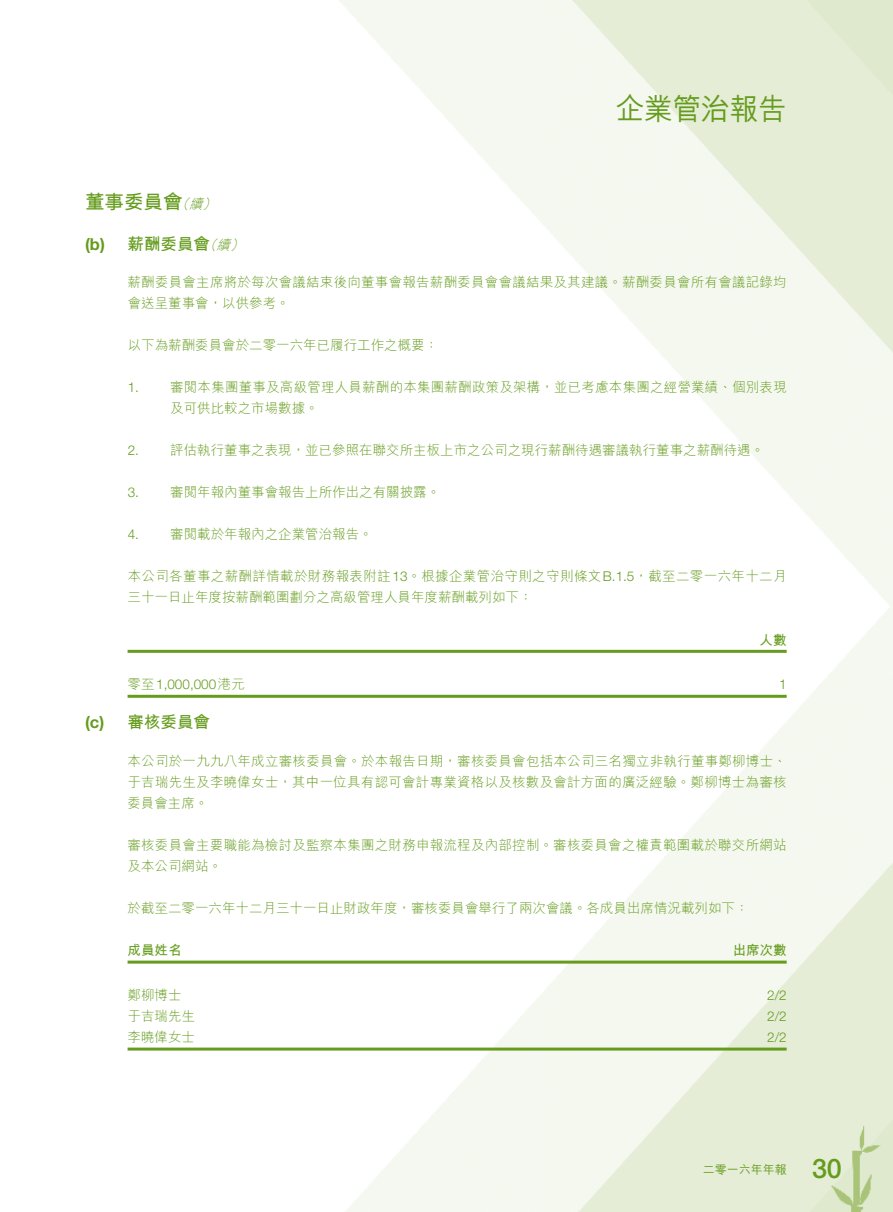
<style>
.page{position:relative;width:893px;height:1212px;background:#fff}
.page>*{position:absolute;margin:0;border:0;box-sizing:border-box;transform-origin:0 0}
.t1{font:500 30px "M Hei HK";color:#659c1d;scale:.95 1}
.t2{font:500 27px "Helvetica Neue LT Std";color:#659c1d}
.t3{font:700 19.5px "M Hei HK";color:#659c1d}
.t4{font:700 16.5px "M Hei HK";color:#659c1d}
.t5{font:700 16.5px "Helvetica Neue LT Std";color:#659c1d}
.t6{font:300 13.5px/21px "M Hei HK";letter-spacing:.015em;color:#659c1d}
.t7{font:300 13.5px "Helvetica Neue LT Std";color:#659c1d}
.t8{font:700 13.5px "M Hei HK";color:#659c1d}
.t9{font:italic 300 13.5px "M Hei HK";color:#659c1d}
.t10{font:500 12px "M Hei HK";color:#659c1d}
.s1{font-family:"Helvetica Neue LT Std"}
.s2{font-family:"M Hei HK"}
</style>
<div class="page">
<img style="left:127px;top:0;width:766px;height:1212px">
<hr style="left:128px;top:650px;width:659px;height:3px;background:#659c1d">
<hr style="left:128px;top:695px;width:659px;height:3px;background:#659c1d">
<hr style="left:128px;top:960px;width:659px;height:3px;background:#659c1d">
<hr style="left:128px;top:1047px;width:659px;height:3px;background:#659c1d">
<h3 class="t3" style="left:85px;top:187px;width:99px">董事委員會</h3>
<p class="t9" style="left:189px;top:197px;width:19px">續</p>
<p class="t9" style="left:175px;top:197px;width:19px">（</p>
<p class="t9" style="left:202px;top:197px;width:19px">(</p>
<p class="t5" style="left:85px;top:233px;width:21px">b( )</p>
<p class="t4" style="left:128px;top:232px;width:84px">薪酬委員會</p>
<p class="t9" style="left:217px;top:238px;width:19px">續</p>
<p class="t9" style="left:203px;top:238px;width:19px">（</p>
<p class="t9" style="left:230px;top:238px;width:19px">(</p>
<h1 class="t1" style="left:616px;top:88px;width:181px">企業管治報告</h1>
<p class="t6" style="left:128px;top:272px;width:661px">薪酬委員會主席將於每次會議結束後向董事會報告薪酬委員會會議結果及其建議。薪酬委員會所有會議記錄均會送呈董事會，以供參考。</p>
<p class="t6" style="left:128px;top:335px;width:312px">以下為薪酬委員會於二零一六年已履行工作之概要：</p>
<p class="t6" style="left:170px;top:377px;width:618px">審閱本集團董事及高級管理人員薪酬的本集團薪酬政策及架構，並已考慮本集團之經營業績、個別表現</p>
<p class="t7" style="left:128px;top:379px;width:13px">1.</p>
<p class="t5" style="left:85px;top:712px;width:21px">)c(</p>
<p class="t7" style="left:128px;top:442px;width:13px">2.</p>
<p class="t7" style="left:128px;top:484px;width:13px">3.</p>
<p class="t6" style="left:170px;top:398px;width:150px">及可供比較之市場數據。</p>
<p class="t6" style="left:170px;top:440px;width:596px">評估執行董事之表現，並已參照在聯交所主板上市之公司之現行薪酬待遇審議執行董事之薪酬待遇。</p>
<p class="t6" style="left:170px;top:482px;width:271px">審閱年報內董事會報告上所作出之有關披露。</p>
<p class="t6" style="left:170px;top:524px;width:204px">審閱載於年報內之企業管治報告。</p>
<p class="t7" style="left:128px;top:526px;width:13px">4.</p>
<p class="t6" style="left:128px;top:566px;width:661px">本公司各董事之薪酬詳情載於財務報表附註<span class="s1">13</span>。根據企業管治守則之守則條文<span class="s1">B.1.5</span>，截至二零一六年十二月三十一日止年度按薪酬範圍劃分之高級管理人員年度薪酬載列如下：</p>
<p class="t8" style="left:760px;top:630px;width:28px">人數</p>
<p class="t7" style="left:779px;top:676px;width:9px">1</p>
<p class="t7" style="left:128px;top:676px;width:119px"><span class="s2">零至</span>1,000,000<span class="s2">港元</span></p>
<p class="t4" style="left:128px;top:710px;width:84px">審核委員會</p>
<p class="t6" style="left:127px;top:750px;width:661px;text-align:justify">本公司於一九九八年成立審核委員會。於本報告日期，審核委員會包括本公司三名獨立非執行董事鄭柳博士、于吉瑞先生及李曉偉女士，其中一位具有認可會計專業資格以及核數及會計方面的廣泛經驗。鄭柳博士為審核委員會主席。</p>
<p class="t6" style="left:127px;top:834px;width:661px">審核委員會主要職能為檢討及監察本集團之財務申報流程及內部控制。審核委員會之權責範圍載於聯交所網站及本公司網站。</p>
<p class="t6" style="left:128px;top:897px;width:622px">於截至二零一六年十二月三十一日止財政年度，審核委員會舉行了兩次會議。各成員出席情況載列如下：</p>
<p class="t8" style="left:733px;top:940px;width:55px">出席次數</p>
<p class="t8" style="left:128px;top:940px;width:55px">成員姓名</p>
<p class="t6" style="left:128px;top:984px;width:55px">鄭柳博士</p>
<p class="t7" style="left:767px;top:987px;width:21px">2/2</p>
<p class="t6" style="left:128px;top:1005px;width:69px">于吉瑞先生</p>
<p class="t7" style="left:767px;top:1008px;width:21px">2/2</p>
<p class="t6" style="left:128px;top:1026px;width:69px">李曉偉女士</p>
<p class="t7" style="left:767px;top:1029px;width:21px">2/2</p>
<p class="t10" style="left:703px;top:1161px;width:86px">二零一六年年報</p>
<h2 class="t2" style="left:812px;top:1152px;width:31px">30</h2>
</div>
